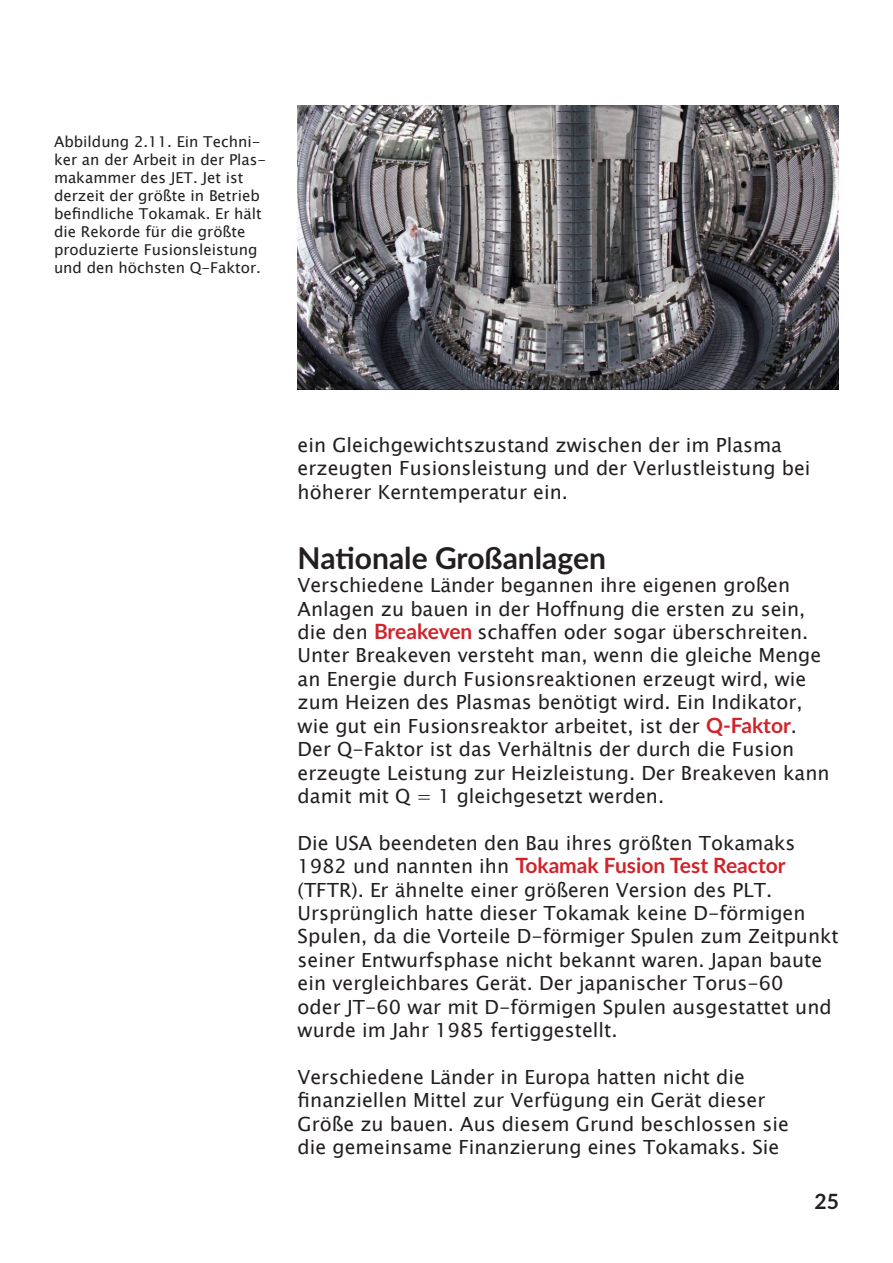
<style>
.page{position:relative;width:893px;height:1263px;background:#fff}
.page>*{position:absolute;margin:0;border:0;box-sizing:border-box;transform-origin:0 0}
.Subtitle{font:700 30px "Lato";color:#231f20}
.Standard_text{font:700 21px "Lato";color:#d1232a}
.t1{font:700 21px "Lato";color:#231f20}
.Standard_text-2{font:19.5px/23.4px "Lucida Sans Unicode";color:#231f20}
.t2{font:15px/18px "Lucida Sans Unicode";color:#231f20}
.s1{font-family:"Lato";font-weight:700;font-size:21px;color:#d1232a}
.s2{font-family:"Lucida Sans Unicode";font-weight:400;font-size:19.5px;color:#231f20}
</style>
<div class="page">
<img style="left:298px;top:105px;width:541px;height:285px">
<p class="t2" style="left:54px;top:132px;width:214px">Abbildung 2.11. Ein Techni&shy;ker an der Arbeit in der Plas&shy;makammer des JET. Jet ist derzeit der größte in Betrieb befindliche Tokamak. Er hält die Rekorde für die größte produzierte Fusionsleistung und den höchsten Q-Faktor.</p>
<p class="Standard_text-2" style="left:298px;top:433px;width:514px">ein Gleichgewichtszustand zwischen der im Plasma erzeugten Fusionsleistung und der Verlustleistung bei höherer Kerntemperatur ein.</p>
<p class="Subtitle" style="left:298px;top:536px;width:310px">Nationale Großanlagen</p>
<p class="Standard_text-2" style="left:298px;top:574px;width:533px">Verschiedene Länder begannen ihre eigenen großen Anlagen zu bauen in der Hoffnung die ersten zu sein, die den <span class="s1">Breakeven</span> schaffen oder sogar überschreiten.<br>Unter Breakeven versteht man, wenn die gleiche Menge an Energie durch Fusionsreaktionen erzeugt wird, wie zum Heizen des Plasmas benötigt wird. Ein Indikator, wie gut ein Fusionsreaktor arbeitet, ist der <span class="s1">Q-Faktor</span>.<br>Der Q-Faktor ist das Verhältnis der durch die Fusion erzeugte Leistung zur Heizleistung. Der Breakeven kann damit mit Q = 1 gleichgesetzt werden.</p>
<p class="Standard_text-2" style="left:298px;top:831px;width:499px">Die USA beendeten den Bau ihres größten Tokamaks</p>
<p class="Standard_text" style="left:298px;top:850px;width:490px"><span class="s2">1982 und nannten ihn</span> Tokamak Fusion Test Reactor</p>
<p class="Standard_text-2" style="left:298px;top:878px;width:543px">(TFTR). Er ähnelte einer größeren Version des PLT.<br>Ursprünglich hatte dieser Tokamak keine D-förmigen Spulen, da die Vorteile D-förmiger Spulen zum Zeitpunkt seiner Entwurfsphase nicht bekannt waren. Japan baute ein vergleichbares Gerät. Der japanischer Torus-60<br>oder JT-60 war mit D-förmigen Spulen ausgestattet und wurde im Jahr 1985 fertiggestellt.</p>
<p class="Standard_text-2" style="left:298px;top:1065px;width:493px">Verschiedene Länder in Europa hatten nicht die finanziellen Mittel zur Verfügung ein Gerät dieser Größe zu bauen. Aus diesem Grund beschlossen sie die gemeinsame Finanzierung eines Tokamaks. Sie</p>
<p class="t1" style="left:815px;top:1186px;width:26px">25</p>
</div>
